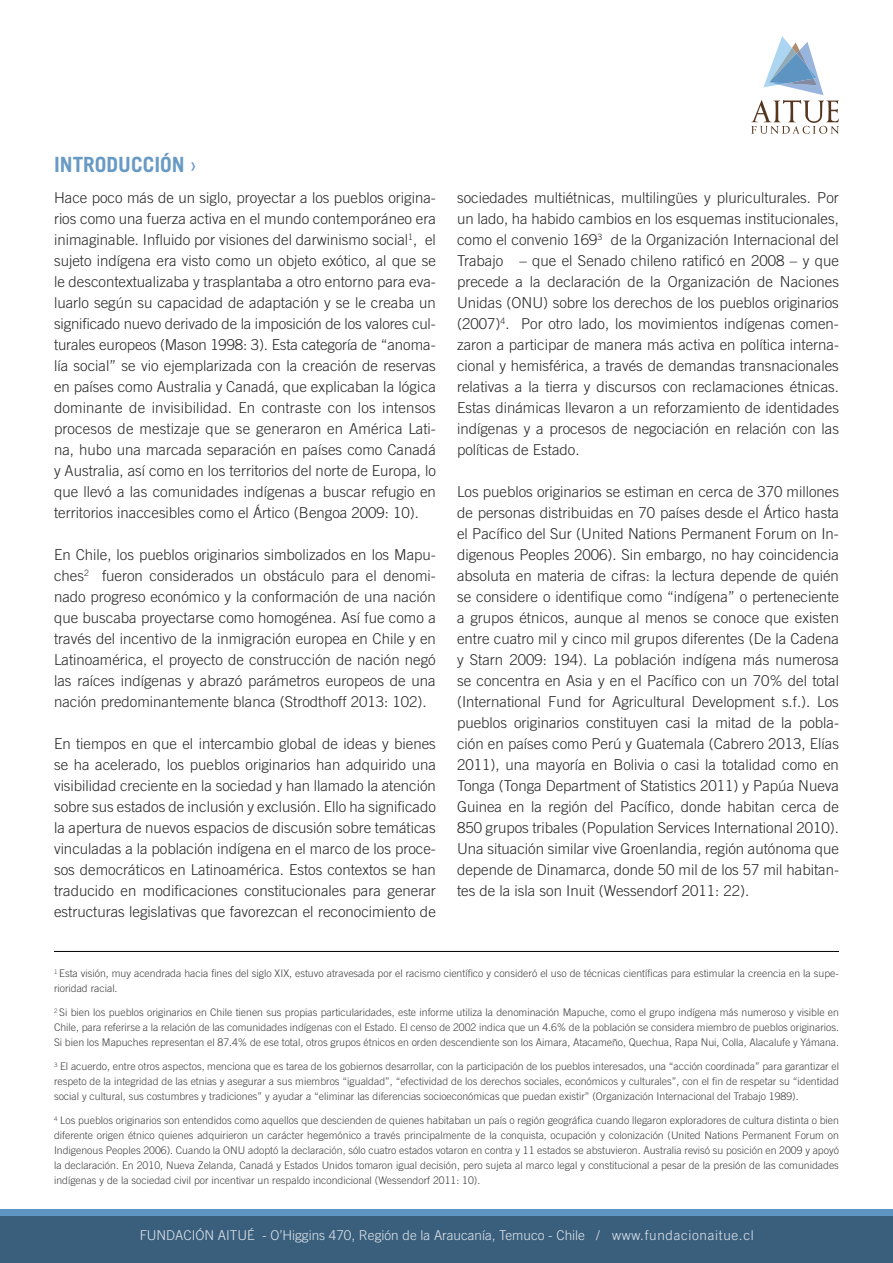
<style>
.page{position:relative;width:893px;height:1263px;background:#fff}
.page>*{position:absolute;margin:0;border:0;box-sizing:border-box;transform-origin:0 0}
.t1{font:700 21px "Trade Gothic LT Std";color:#689ac4}
.t2{font:300 15px/21px "Trade Gothic LT Std";color:#292829;text-align:justify}
.t3{font:300 13.5px "Trade Gothic LT Std";color:#fff}
.t4{font:300 10.5px/15px "Trade Gothic LT Std";color:#414042;text-align:justify}
.s1{font-family:"Frutiger LT Std";font-weight:400;font-stretch:condensed}
</style>
<div class="page">
<div style="left:0;top:1209px;width:893px;height:54px;background:#5e94c1"></div>
<div style="left:0;top:1216px;width:893px;height:47px;background:#3a5f7d"></div>
<svg style="left:751px;top:36px;width:88px;height:98px"></svg>
<hr style="left:54px;top:951px;width:785px;height:1px;background:#000">
<h1 class="t1" style="left:54px;top:152px;width:144px">INTRODUCCIÓN <span class="s1">›</span></h1>
<p class="t2" style="left:54px;top:187px;width:383px">Hace poco más de un siglo, proyectar a los pueblos origina&shy;rios como una fuerza activa en el mundo contemporáneo era inimaginable. Influido por visiones del darwinismo social<sup>1</sup>, el sujeto indígena era visto como un objeto exótico, al que se le descontextualizaba y trasplantaba a otro entorno para eva&shy;luarlo según su capacidad de adaptación y se le creaba un significado nuevo derivado de la imposición de los valores cul&shy;turales europeos (Mason 1998: 3). Esta categoría de “anoma&shy;lía social” se vio ejemplarizada con la creación de reservas en países como Australia y Canadá, que explicaban la lógica dominante de invisibilidad. En contraste con los intensos procesos de mestizaje que se generaron en América Lati&shy;na, hubo una marcada separación en países como Canadá y Australia, así como en los territorios del norte de Europa, lo que llevó a las comunidades indígenas a buscar refugio en territorios inaccesibles como el Ártico (Bengoa 2009: 10).</p>
<p class="t2" style="left:54px;top:544px;width:383px">En Chile, los pueblos originarios simbolizados en los Mapu&shy;ches<sup>2</sup> fueron considerados un obstáculo para el denomi&shy;nado progreso económico y la conformación de una nación que buscaba proyectarse como homogénea. Así fue como a través del incentivo de la inmigración europea en Chile y en Latinoamérica, el proyecto de construcción de nación negó las raíces indígenas y abrazó parámetros europeos de una nación predominantemente blanca (Strodthoff 2013: 102).</p>
<p class="t2" style="left:54px;top:733px;width:383px">En tiempos en que el intercambio global de ideas y bienes se ha acelerado, los pueblos originarios han adquirido una visibilidad creciente en la sociedad y han llamado la atención sobre sus estados de inclusión y exclusión. Ello ha significado la apertura de nuevos espacios de discusión sobre temáticas vinculadas a la población indígena en el marco de los proce&shy;sos democráticos en Latinoamérica. Estos contextos se han traducido en modificaciones constitucionales para generar estructuras legislativas que favorezcan el reconocimiento de</p>
<p class="t2" style="left:457px;top:187px;width:383px">sociedades multiétnicas, multilingües y pluriculturales. Por un lado, ha habido cambios en los esquemas institucionales, como el convenio 169<sup>3</sup> de la Organización Internacional del Trabajo – que el Senado chileno ratificó en 2008 – y que precede a la declaración de la Organización de Naciones Unidas (ONU) sobre los derechos de los pueblos originarios (2007)<sup>4</sup>. Por otro lado, los movimientos indígenas comen&shy;zaron a participar de manera más activa en política interna&shy;cional y hemisférica, a través de demandas transnacionales relativas a la tierra y discursos con reclamaciones étnicas.<br>Estas dinámicas llevaron a un reforzamiento de identidades indígenas y a procesos de negociación en relación con las políticas de Estado.</p>
<p class="t2" style="left:457px;top:481px;width:383px">Los pueblos originarios se estiman en cerca de 370 millones de personas distribuidas en 70 países desde el Ártico hasta el Pacífico del Sur (United Nations Permanent Forum on In&shy;digenous Peoples 2006). Sin embargo, no hay coincidencia absoluta en materia de cifras: la lectura depende de quién se considere o identifique como “indígena” o perteneciente a grupos étnicos, aunque al menos se conoce que existen entre cuatro mil y cinco mil grupos diferentes (De la Cadena y Starn 2009: 194). La población indígena más numerosa se concentra en Asia y en el Pacífico con un 70% del total (International Fund for Agricultural Development s.f.). Los pueblos originarios constituyen casi la mitad de la pobla&shy;ción en países como Perú y Guatemala (Cabrero 2013, Elías 2011), una mayoría en Bolivia o casi la totalidad como en Tonga (Tonga Department of Statistics 2011) y Papúa Nueva Guinea en la región del Pacífico, donde habitan cerca de 850 grupos tribales (Population Services International 2010).<br>Una situación similar vive Groenlandia, región autónoma que depende de Dinamarca, donde 50 mil de los 57 mil habitan&shy;tes de la isla son Inuit (Wessendorf 2011: 22).</p>
<p class="t4" style="left:54px;top:966px;width:786px"><sup>1</sup> Esta visión, muy acendrada hacia fines del siglo XIX, estuvo atravesada por el racismo científico y consideró el uso de técnicas científicas para estimular la creencia en la supe&shy;rioridad racial.</p>
<p class="t4" style="left:54px;top:1005px;width:787px"><sup>2</sup> Si bien los pueblos originarios en Chile tienen sus propias particularidades, este informe utiliza la denominación Mapuche, como el grupo indígena más numeroso y visible en Chile, para referirse a la relación de las comunidades indígenas con el Estado. El censo de 2002 indica que un 4.6% de la población se considera miembro de pueblos originarios.<br>Si bien los Mapuches representan el 87.4% de ese total, otros grupos étnicos en orden descendiente son los Aimara, Atacameño, Quechua, Rapa Nui, Colla, Alacalufe y Yámana.</p>
<p class="t4" style="left:54px;top:1059px;width:787px"><sup>3</sup> El acuerdo, entre otros aspectos, menciona que es tarea de los gobiernos desarrollar, con la participación de los pueblos interesados, una “acción coordinada” para garantizar el respeto de la integridad de las etnias y asegurar a sus miembros “igualdad”, “efectividad de los derechos sociales, económicos y culturales”, con el fin de respetar su “identidad social y cultural, sus costumbres y tradiciones” y ayudar a “eliminar las diferencias socioeconómicas que puedan existir” (Organización Internacional del Trabajo 1989).</p>
<p class="t4" style="left:54px;top:1113px;width:786px"><sup>4</sup> Los pueblos originarios son entendidos como aquellos que descienden de quienes habitaban un país o región geográfica cuando llegaron exploradores de cultura distinta o bien diferente origen étnico quienes adquirieron un carácter hegemónico a través principalmente de la conquista, ocupación y colonización (United Nations Permanent Forum on Indigenous Peoples 2006). Cuando la ONU adoptó la declaración, sólo cuatro estados votaron en contra y 11 estados se abstuvieron. Australia revisó su posición en 2009 y apoyó la declaración. En 2010, Nueva Zelanda, Canadá y Estados Unidos tomaron igual decisión, pero sujeta al marco legal y constitucional a pesar de la presión de las comunidades indígenas y de la sociedad civil por incentivar un respaldo incondicional (Wessendorf 2011: 10).</p>
<p class="t3" style="left:139px;top:1227px;width:616px">FUNDACIÓN AITUÉ - O’Higgins 470, Región de la Araucanía, Temuco - Chile / www.fundacionaitue.cl</p>
</div>
